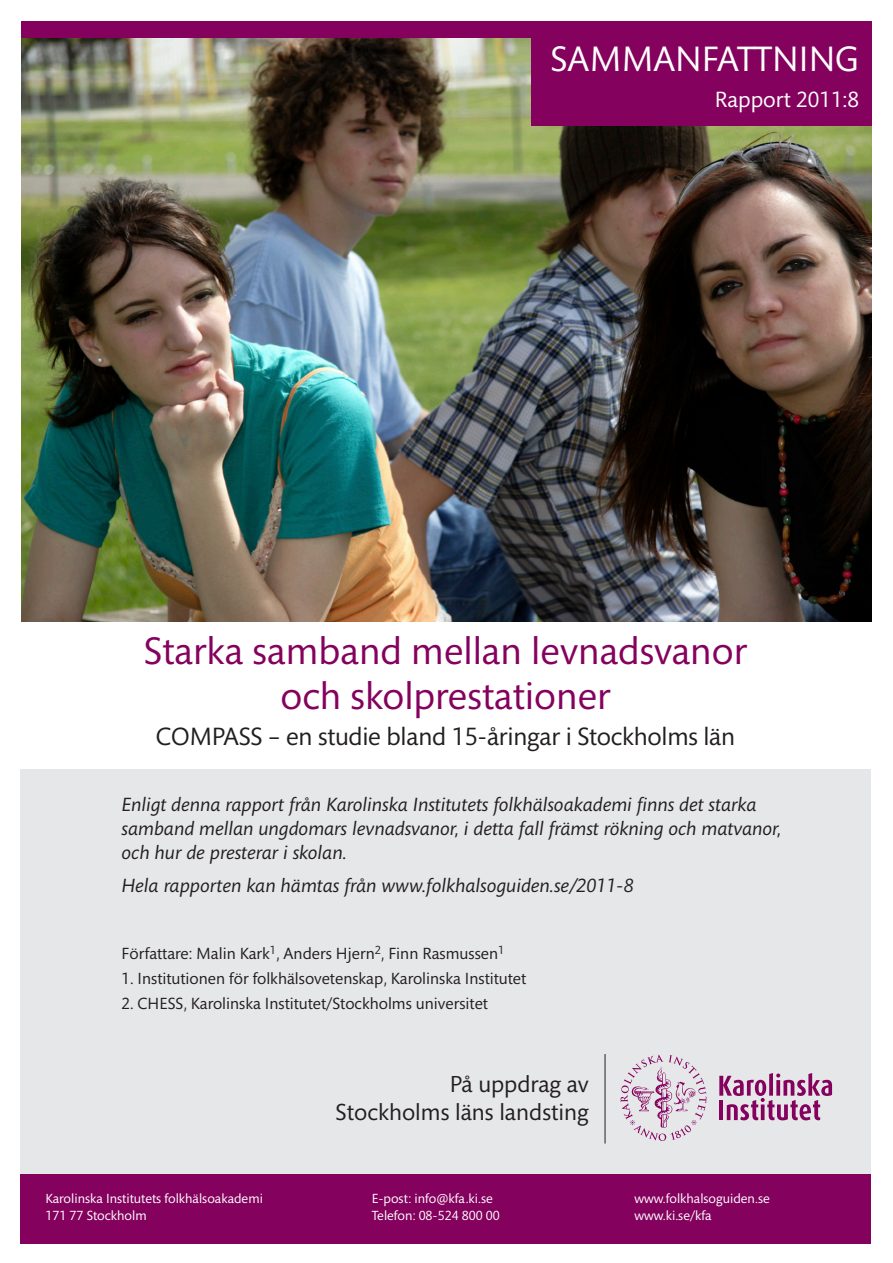
<style>
.page{position:relative;width:893px;height:1263px;background:#fff}
.page>*{position:absolute;margin:0;border:0;box-sizing:border-box;transform-origin:0 0}
.rubrik_ett{font:39px/45px "Mundo Sans Std";color:#85015e;text-align:center}
.t1{font:36px "Mundo Sans Std";color:#fff}
.rubrik_ett-2{font:25.5px "Mundo Sans Std";letter-spacing:-.01em;color:#231f20}
.t2{font:23.55px/28.3px "Mundo Sans";color:#231f20;text-align:right}
.t3{font:22.5px "Mundo Sans Std";color:#fff}
.t4{font:italic 19.5px/24px "Mundo Sans Std";color:#231f20}
.t5{font:16.5px "Mundo Sans Std";color:#231f20}
.Adresstext{font:13.5px/16.5px "Mundo Sans Std";color:#fff}
</style>
<div class="page">
<img style="left:21px;top:37px;width:851px;height:584px">
<div style="left:20px;top:770px;width:851px;height:412px;background:#e6e7e9"></div>
<svg style="left:719px;top:1073px;width:113px;height:47px"></svg>
<svg style="left:621px;top:1055px;width:86px;height:86px"></svg>
<hr style="left:605px;top:1054px;width:1px;height:89px;background:#231f20">
<div style="left:20px;top:1175px;width:851px;height:69px;background:#85015e"></div>
<div style="left:531px;top:22px;width:341px;height:103px;background:#85015e"></div>
<div style="left:21px;top:21px;width:851px;height:16px;background:#85015e"></div>
<p class="t1" style="left:550px;top:38px;width:310px">SAMMANFATTNING</p>
<p class="t3" style="left:715px;top:87px;width:146px">Rapport 2011:8</p>
<p class="rubrik_ett" style="left:144px;top:629px;width:605px">Starka samband mellan levnadsvanor och skolprestationer</p>
<p class="rubrik_ett-2" style="left:156px;top:722px;width:581px">COMPASS – en studie bland 15-åringar i Stockholms län</p>
<p class="t4" style="left:122px;top:793px;width:661px">Enligt denna rapport från Karolinska Institutets folkhälsoakademi finns det starka samband mellan ungdomars levnadsvanor, i detta fall främst rökning och matvanor, och hur de presterar i skolan.</p>
<p class="t4" style="left:122px;top:873px;width:514px">Hela rapporten kan hämtas från www.folkhalsoguiden.se/2011-8</p>
<p class="t5" style="left:122px;top:944px;width:384px">Författare: Malin Kark<sup>1</sup>, Anders Hjern<sup>2</sup>, Finn Rasmussen<sup>1</sup></p>
<p class="t5" style="left:122px;top:969px;width:406px">1. Institutionen för folkhälsovetenskap, Karolinska Institutet</p>
<p class="t5" style="left:122px;top:994px;width:368px">2. CHESS, Karolinska Institutet/Stockholms universitet</p>
<p class="Adresstext" style="left:45px;top:1190px;width:219px">Karolinska Institutets folkhälsoakademi</p>
<p class="Adresstext" style="left:45px;top:1207px;width:103px">171 77 Stockholm</p>
<p class="t2" style="left:336px;top:1070px;width:255px">På uppdrag av<br>Stockholms läns landsting</p>
<p class="Adresstext" style="left:372px;top:1190px;width:123px">E-post: info@kfa.ki.se</p>
<p class="Adresstext" style="left:372px;top:1207px;width:130px">Telefon: 08-524 800 00</p>
<p class="Adresstext" style="left:634px;top:1190px;width:137px">www.folkhalsoguiden.se www.ki.se/kfa</p>
</div>
